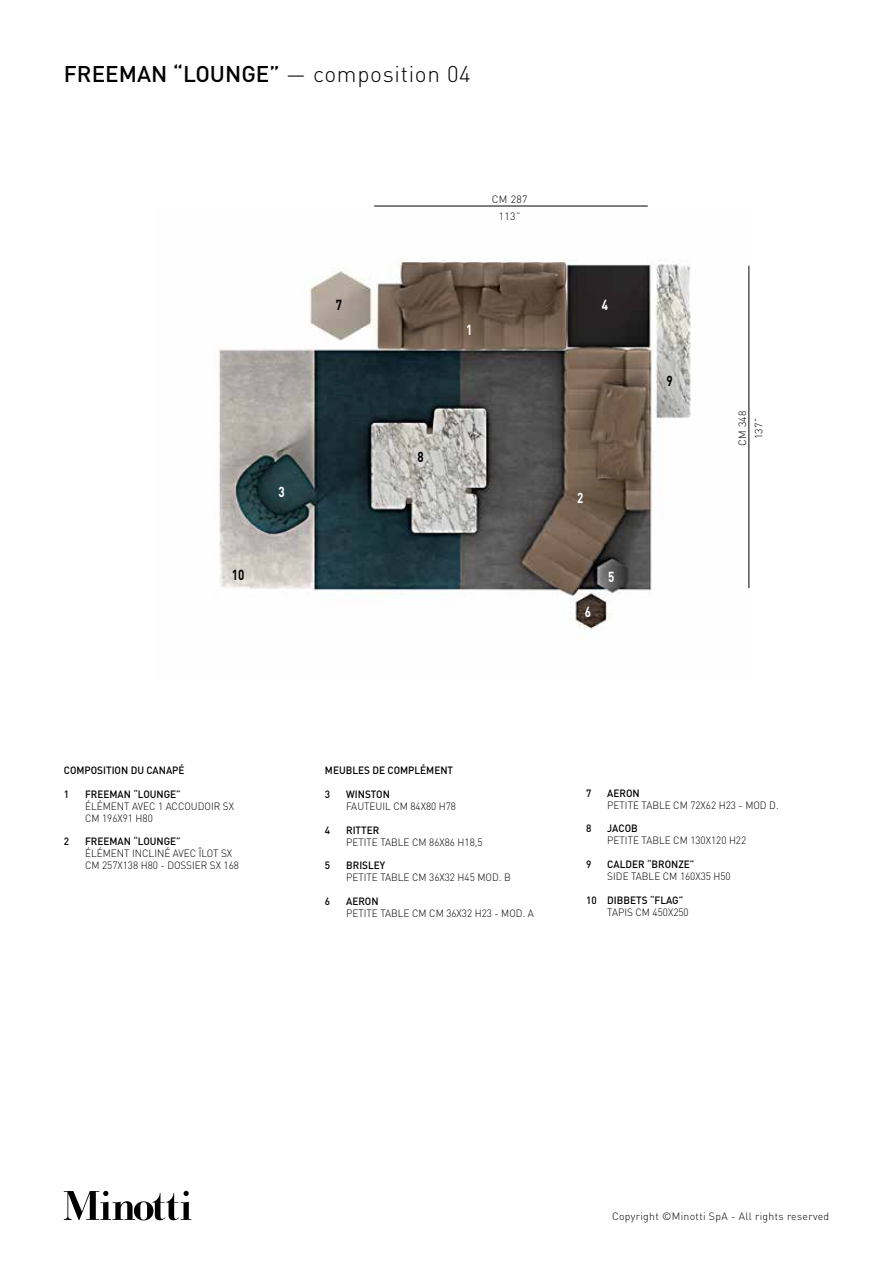
<style>
.page{position:relative;width:893px;height:1263px;background:#fff}
.page>*{position:absolute;margin:0;border:0;box-sizing:border-box;transform-origin:0 0}
.t1{font:500 22.5px "DIN";color:#000}
.t2{font:700 14.4px "DIN";color:#fff;scale:.8 1}
.t3{font:700 14.4px "DIN";color:#000;scale:.8 1}
.t4{font:300 10.5px/12px "DIN";color:#000;scale:.95 1}
.t5{font:500 10.5px "DIN";color:#000;scale:.95 1}
.t6{font:300 10.5px "DIN";letter-spacing:.03em;color:#000}
.t7{font:300 10.5px/16.5px "DIN";color:#000;text-align:center}
.s1{font-weight:300}
</style>
<div class="page">
<svg style="left:64px;top:1191px;width:127px;height:29px"></svg>
<img style="left:215px;top:259px;width:535px;height:379px">
<hr style="left:374px;top:206px;width:274px;height:1px;background:#000">
<hr style="left:749px;top:266px;width:1px;height:322px;background:#000">
<h1 class="t1" style="left:64px;top:60px;width:409px">FREEMAN “LOUNGE” <span class="s1">— composition 04</span></h1>
<h2 class="t3" style="left:336px;top:296px;width:9px">7</h2>
<p class="t7" style="left:492px;top:191px;width:37px">CM 287<br>113”</p>
<h2 class="t2" style="left:466px;top:320px;width:9px">1</h2>
<h2 class="t3" style="left:232px;top:565px;width:17px">10</h2>
<h2 class="t2" style="left:279px;top:482px;width:9px">3</h2>
<h2 class="t3" style="left:418px;top:447px;width:9px">8</h2>
<h2 class="t2" style="left:602px;top:296px;width:9px">4</h2>
<h2 class="t2" style="left:577px;top:488px;width:9px">2</h2>
<h2 class="t2" style="left:585px;top:602px;width:9px">6</h2>
<h2 class="t2" style="left:608px;top:567px;width:9px">5</h2>
<h2 class="t3" style="left:666px;top:372px;width:9px">9</h2>
<p class="t7" style="left:734px;top:446px;width:37px;rotate:-90deg">CM 348<br>137”</p>
<p class="t5" style="left:64px;top:764px;width:129px">COMPOSITION DU CANAPÉ</p>
<p class="t5" style="left:64px;top:787px;width:7px">1</p>
<p class="t5" style="left:85px;top:787px;width:102px">FREEMAN “LOUNGE”</p>
<p class="t4" style="left:85px;top:800px;width:158px">ÉLÉMENT AVEC 1 ACCOUDOIR SX<br>CM 196X91 H80</p>
<p class="t5" style="left:64px;top:835px;width:7px">2</p>
<p class="t5" style="left:85px;top:835px;width:102px">FREEMAN “LOUNGE”</p>
<p class="t4" style="left:85px;top:847px;width:164px">ÉLÉMENT INCLINÉ AVEC ÎLOT SX<br>CM 257X138 H80 - DOSSIER SX 168</p>
<p class="t5" style="left:325px;top:764px;width:137px">MEUBLES DE COMPLÉMENT</p>
<p class="t5" style="left:325px;top:787px;width:7px">3</p>
<p class="t5" style="left:346px;top:787px;width:48px">WINSTON</p>
<p class="t4" style="left:346px;top:800px;width:117px">FAUTEUIL CM 84X80 H78</p>
<p class="t5" style="left:325px;top:823px;width:7px">4</p>
<p class="t5" style="left:346px;top:823px;width:36px">RITTER</p>
<p class="t4" style="left:346px;top:836px;width:145px">PETITE TABLE CM 86X86 H18,5</p>
<p class="t5" style="left:325px;top:858px;width:7px">5</p>
<p class="t5" style="left:346px;top:858px;width:43px">BRISLEY</p>
<p class="t4" style="left:346px;top:871px;width:175px">PETITE TABLE CM 36X32 H45 MOD. B</p>
<p class="t5" style="left:325px;top:894px;width:7px">6</p>
<p class="t5" style="left:346px;top:894px;width:36px">AERON</p>
<p class="t4" style="left:346px;top:907px;width:199px">PETITE TABLE CM CM 36X32 H23 - MOD. A</p>
<p class="t5" style="left:586px;top:787px;width:7px">7</p>
<p class="t5" style="left:607px;top:787px;width:36px">AERON</p>
<p class="t4" style="left:607px;top:799px;width:182px">PETITE TABLE CM 72X62 H23 - MOD D.</p>
<p class="t5" style="left:586px;top:822px;width:7px">8</p>
<p class="t5" style="left:607px;top:822px;width:34px">JACOB</p>
<p class="t4" style="left:607px;top:834px;width:148px">PETITE TABLE CM 130X120 H22</p>
<p class="t5" style="left:586px;top:858px;width:7px">9</p>
<p class="t5" style="left:607px;top:858px;width:93px">CALDER “BRONZE”</p>
<p class="t4" style="left:607px;top:870px;width:131px">SIDE TABLE CM 160X35 H50</p>
<p class="t5" style="left:586px;top:893px;width:104px">10 DIBBETS “FLAG”</p>
<p class="t4" style="left:607px;top:906px;width:87px">TAPIS CM 450X250</p>
<p class="t6" style="left:612px;top:1210px;width:219px">Copyright ©Minotti SpA - All rights reserved</p>
</div>
